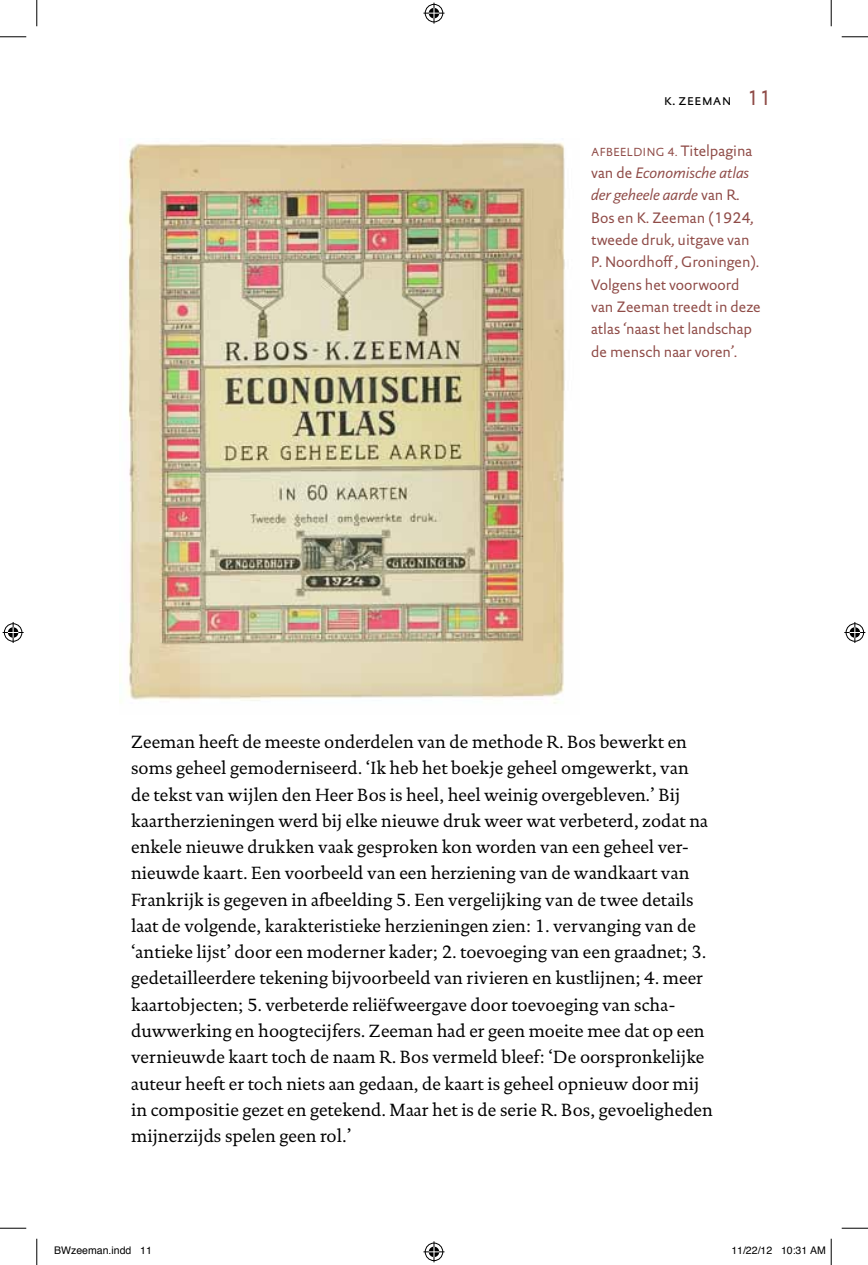
<style>
.page{position:relative;width:868px;height:1265px;background:#fff}
.page>*{position:absolute;margin:0;border:0;box-sizing:border-box;transform-origin:0 0}
.t1{font:17.85px/26.2px "DTL Documenta TOT";color:#000}
.t2{font:15.4px/22.2px "DTL Documenta Sans TOT";color:#8f4b47}
.t3{font:14.88px "DTL Documenta Sans TOT Caps";letter-spacing:.01em;color:#000}
.t4{font:11.9px "DTL Documenta Sans TOT";letter-spacing:.045em;color:#8f4b47}
.t5{font:10.5px "Helvetica";color:#000}
.s1{font-family:"DTL Documenta Sans TOT";font-size:21px;color:#8f4b47}
.s2{font-size:15.4px}
.s3{font-style:italic}
</style>
<div class="page">
<img style="left:120px;top:141px;width:445px;height:563px">
<svg style="left:0;top:36px;width:26px;height:1px"></svg>
<svg style="left:841px;top:36px;width:26px;height:1px"></svg>
<svg style="left:0;top:1227px;width:26px;height:1px"></svg>
<svg style="left:841px;top:1227px;width:26px;height:1px"></svg>
<svg style="left:36px;top:0;width:1px;height:26px"></svg>
<svg style="left:36px;top:1238px;width:1px;height:26px"></svg>
<svg style="left:830px;top:0;width:1px;height:26px"></svg>
<svg style="left:423px;top:3px;width:21px;height:21px"></svg>
<svg style="left:423px;top:1241px;width:21px;height:20px"></svg>
<svg style="left:3px;top:622px;width:21px;height:21px"></svg>
<svg style="left:844px;top:622px;width:21px;height:21px"></svg>
<svg style="left:830px;top:1238px;width:1px;height:26px"></svg>
<p class="t3" style="left:663px;top:91px;width:109px">k. zeeman <span class="s1">11</span></p>
<p class="t4" style="left:591px;top:144px;width:163px">Afbeelding 4. <span class="s2">Titelpagina</span></p>
<p class="t2" style="left:591px;top:161px;width:171px">van de <span class="s3">Economische atlas der geheele aarde</span> van R.<br>Bos en K. Zeeman (1924, tweede druk, uitgave van<br>P. Noordhoff , Groningen).<br>Volgens het voorwoord van Zeeman treedt in deze atlas ‘naast het landschap de mensch naar voren’.</p>
<p class="t1" style="left:131px;top:728px;width:583px">Zeeman heeft de meeste onderdelen van de methode R. Bos bewerkt en soms geheel gemoderniseerd. ‘Ik heb het boekje geheel omgewerkt, van<br>de tekst van wijlen den Heer Bos is heel, heel weinig overgebleven.’ Bij kaartherzieningen werd bij elke nieuwe druk weer wat verbeterd, zodat na enkele nieuwe drukken vaak gesproken kon worden van een geheel ver&shy;nieuwde kaart. Een voorbeeld van een herziening van de wandkaart van Frankrijk is gegeven in afbeelding 5. Een vergelijking van de twee details laat de volgende, karakteristieke herzieningen zien: 1. vervanging van de ‘antieke lijst’ door een moderner kader; 2. toevoeging van een graadnet; 3. gedetailleerdere tekening bijvoorbeeld van rivieren en kustlijnen; 4. meer kaartobjecten; 5. verbeterde reliëfweergave door toevoeging van scha&shy;duwwerking en hoogtecijfers. Zeeman had er geen moeite mee dat op een vernieuwde kaart toch de naam R. Bos vermeld bleef: ‘De oorspronkelijke auteur heeft er toch niets aan gedaan, de kaart is geheel opnieuw door mij in compositie gezet en getekend. Maar het is de serie R. Bos, gevoeligheden mijnerzijds spelen geen rol.’</p>
<p class="t5" style="left:54px;top:1242px;width:99px">BWzeeman.indd 11</p>
<p class="t5" style="left:731px;top:1242px;width:96px">11/22/12 10:31 AM</p>
</div>
